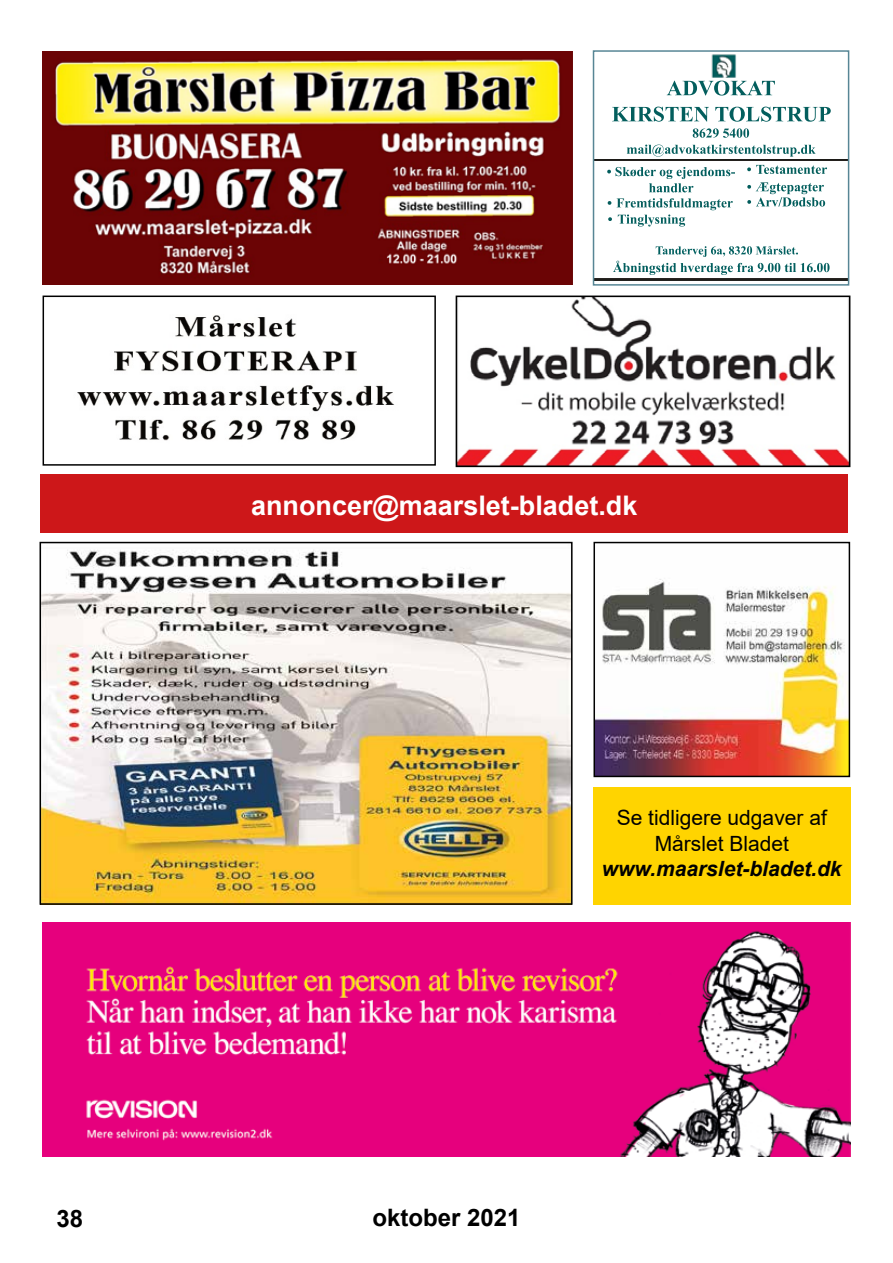
<style>
.page{position:relative;width:893px;height:1263px;background:#fff}
.page>*{position:absolute;margin:0;border:0;box-sizing:border-box;transform-origin:0 0}
.t1{font:700 27px "Arial";color:#fff}
.t2{font:700 24px "Arial";color:#000}
.t3{font:21px/25.2px "Arial";color:#000;text-align:center}
.t4{font:italic 700 21px "Arial";color:#000}
</style>
<div class="page">
<img style="left:43px;top:550px;width:527px;height:352px">
<div style="left:40px;top:542px;width:533px;height:363px;border:2px solid #000"></div>
<img style="left:43px;top:923px;width:807px;height:234px">
<img style="left:77px;top:315px;width:318px;height:126px">
<div style="left:43px;top:296px;width:393px;height:170px;border:2px solid #000"></div>
<img style="left:459px;top:299px;width:388px;height:165px">
<div style="left:456px;top:296px;width:394px;height:171px;border:2px solid #000"></div>
<img style="left:43px;top:52px;width:530px;height:232px">
<div style="left:40px;top:474px;width:808px;height:58px;background:#cd1719"></div>
<img style="left:596px;top:579px;width:251px;height:195px">
<div style="left:593px;top:542px;width:257px;height:235px;border:2px solid #000"></div>
<div style="left:593px;top:787px;width:257px;height:118px;background:#ffd400"></div>
<img style="left:596px;top:54px;width:250px;height:227px">
<img style="left:596px;top:159px;width:250px;height:2px">
<img style="left:596px;top:279px;width:250px;height:1px">
<div style="left:593px;top:50px;width:256px;height:236px;border:2px solid #578695"></div>
<p class="t1" style="left:251px;top:486px;width:388px">annoncer@maarslet-bladet.dk</p>
<p class="t3" style="left:617px;top:805px;width:212px">Se tidligere udgaver af<br>Mårslet Bladet</p>
<p class="t4" style="left:602px;top:854px;width:241px">www.maarslet-bladet.dk</p>
<p class="t2" style="left:56px;top:1202px;width:28px">38</p>
<p class="t2" style="left:372px;top:1201px;width:150px">oktober 2021</p>
</div>
